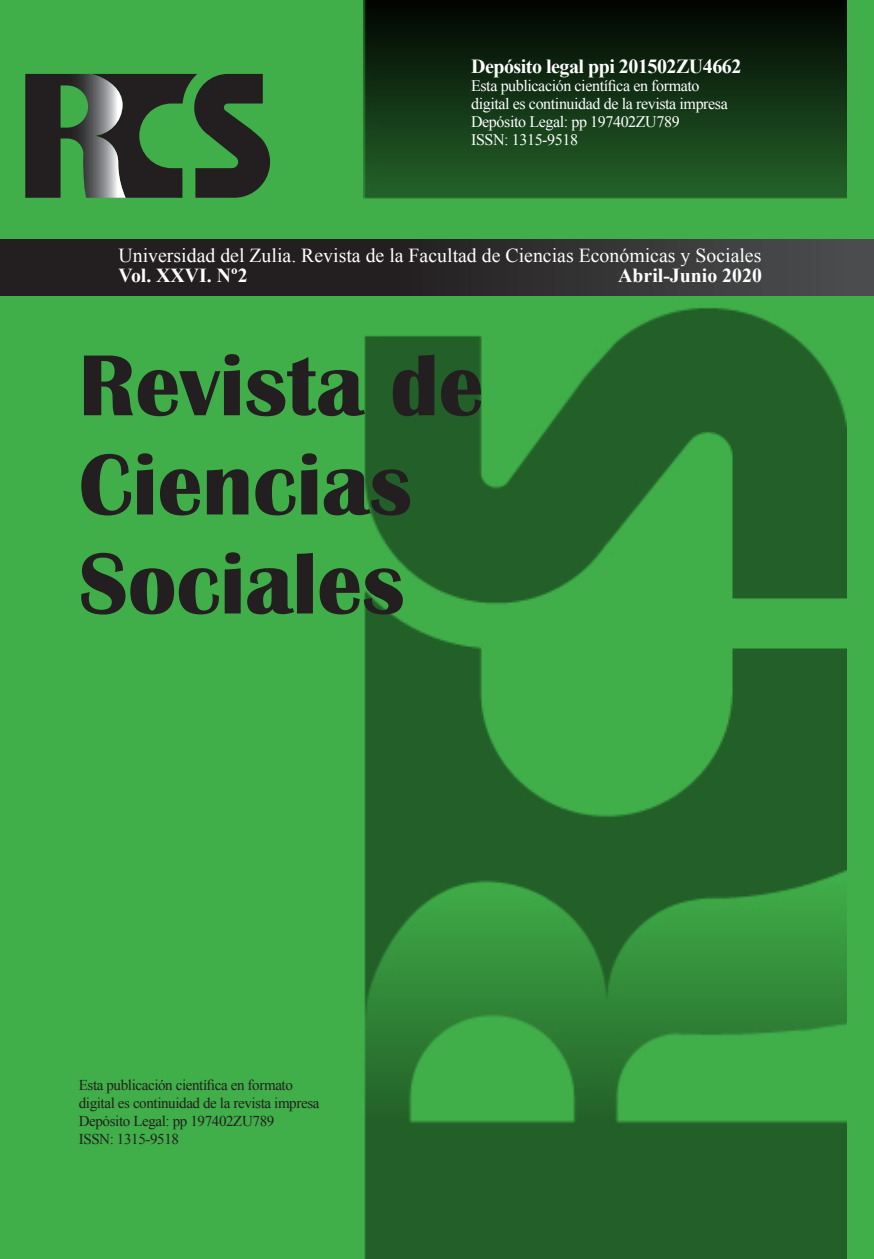
<style>
.page{position:relative;width:874px;height:1259px;background:#fff}
.page>*{position:absolute;margin:0;border:0;box-sizing:border-box;transform-origin:0 0}
.e_contenido1{font:700 20px "Times New Roman";letter-spacing:-.025em;color:#fff}
.CONTENIDO{font:19.8px "Times New Roman";color:#fff}
.CONTENIDO-2{font:700 19.8px "Times New Roman";color:#fff}
.e_contenido1-2{font:16px "Times New Roman";letter-spacing:-.025em;color:#fff}
.e_contenido1-3{font:15px "Times New Roman";letter-spacing:-.025em;color:#231f20}
</style>
<div class="page">
<div style="left:0;top:0;width:873px;height:1259px;background:#40ae49"></div>
<img style="left:363px;top:0;width:482px;height:1259px">
<img style="left:0;top:239px;width:873px;height:56px">
<svg style="left:25px;top:74px;width:245px;height:124px"></svg>
<svg style="left:84px;top:354px;width:156px;height:62px"></svg>
<svg style="left:246px;top:357px;width:119px;height:59px"></svg>
<svg style="left:392px;top:355px;width:42px;height:61px;background:#233422"></svg>
<svg style="left:441px;top:370px;width:40px;height:46px;background:#233823"></svg>
<svg style="left:81px;top:454px;width:50px;height:61px"></svg>
<svg style="left:137px;top:453px;width:16px;height:61px"></svg>
<svg style="left:160px;top:469px;width:40px;height:46px"></svg>
<svg style="left:207px;top:469px;width:41px;height:45px"></svg>
<svg style="left:255px;top:469px;width:40px;height:46px"></svg>
<svg style="left:301px;top:453px;width:16px;height:61px"></svg>
<svg style="left:323px;top:469px;width:87px;height:46px;background:#284628"></svg>
<svg style="left:81px;top:552px;width:159px;height:62px"></svg>
<svg style="left:247px;top:553px;width:66px;height:61px"></svg>
<svg style="left:319px;top:568px;width:83px;height:46px"></svg>
<p class="e_contenido1" style="left:471px;top:53px;width:272px">Depósito legal ppi 201502ZU4662</p>
<p class="e_contenido1-2" style="left:471px;top:75px;width:230px">Esta publicación científica en formato</p>
<p class="e_contenido1-2" style="left:471px;top:93px;width:258px">digital es continuidad de la revista impresa</p>
<p class="e_contenido1-2" style="left:471px;top:111px;width:210px">Depósito Legal: pp 197402ZU789</p>
<p class="e_contenido1-2" style="left:471px;top:129px;width:108px">ISSN: 1315-9518</p>
<p class="CONTENIDO" style="left:118px;top:242px;width:644px">Universidad del Zulia. Revista de la Facultad de Ciencias Económicas y Sociales</p>
<p class="CONTENIDO-2" style="left:118px;top:262px;width:131px">Vol. XXVI. Nº2</p>
<p class="CONTENIDO-2" style="left:618px;top:262px;width:145px">Abril-Junio 2020</p>
<p class="e_contenido1-3" style="left:79px;top:1075px;width:215px">Esta publicación científica en formato</p>
<p class="e_contenido1-3" style="left:79px;top:1093px;width:242px">digital es continuidad de la revista impresa</p>
<p class="e_contenido1-3" style="left:79px;top:1111px;width:197px">Depósito Legal: pp 197402ZU789</p>
<p class="e_contenido1-3" style="left:79px;top:1129px;width:102px">ISSN: 1315-9518</p>
</div>
